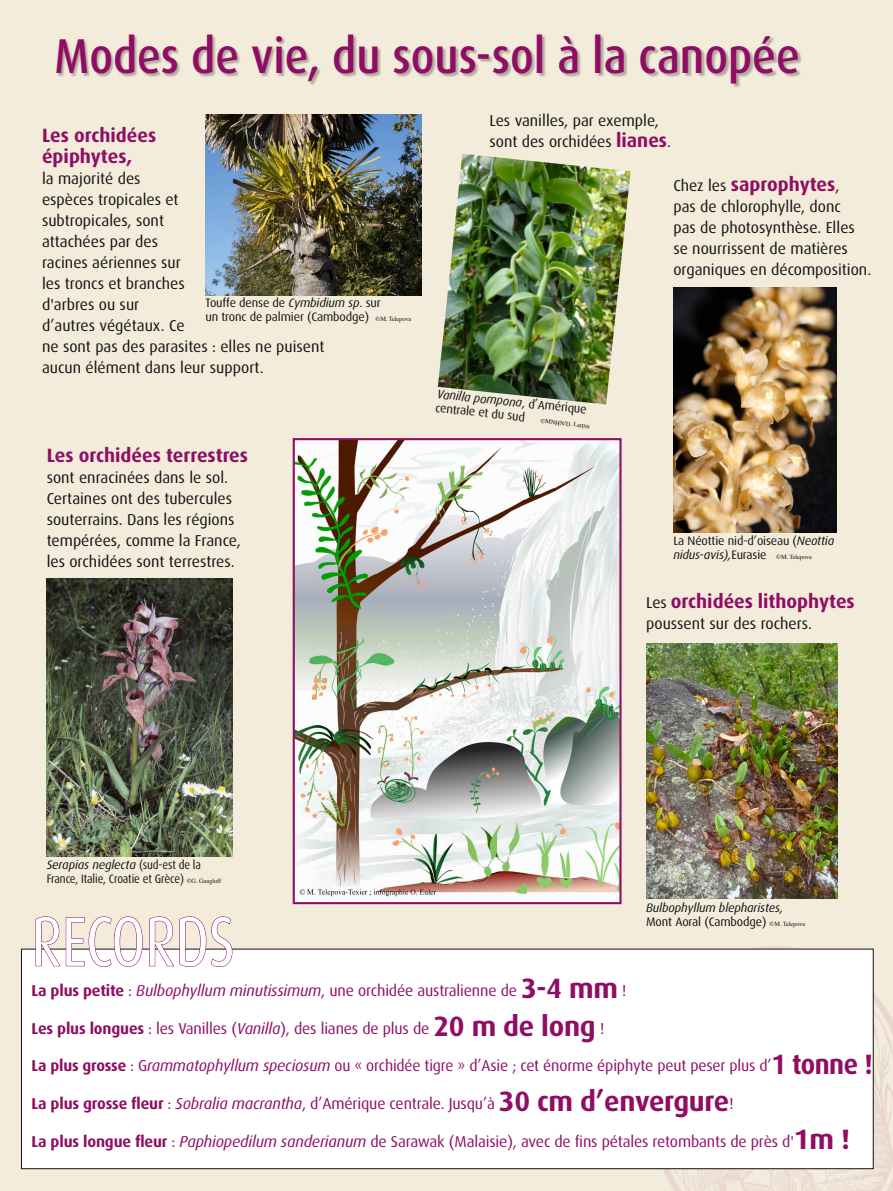
<style>
.page{position:relative;width:893px;height:1191px;background:#f3ecdb}
.page>*{position:absolute;margin:0;border:0;box-sizing:border-box;transform-origin:0 0}
.t1{font:70px "Dax";color:#fff;scale:.8 1}
.t2{font:500 49px "Dax";color:#8f0e64;scale:.9 1}
.t3{font:700 19.25px/21px "Dax";color:#8f0e64}
.t4{font:15.75px/21px "Dax";color:#121212}
.t5{font:15.75px "Dax";letter-spacing:-.01em;color:#8f0e64}
.t6{font:12.25px/14px "Dax";letter-spacing:-.01em;color:#121212}
.t7{font:12.25px/14px "Dax";letter-spacing:-.01em;color:#121212;scale:.9 1}
.t8{font:italic 12.25px/14px "Dax";letter-spacing:-.01em;color:#121212}
.t9{font:6.3px "Times";color:#121212}
.s1{font-style:italic}
.s2{font-family:"Times";font-size:6.3px}
.s3{font-weight:700;font-size:19.25px;color:#8f0e64}
.s4{font-weight:400;font-size:15.75px;color:#121212}
.s5{font-style:normal}
.s6{font-family:"Times";font-style:normal;font-size:6.3px}
.s7{font-weight:700}
.s8{font-weight:700;font-size:28px}
</style>
<div class="page">
<img style="left:635px;top:925px;width:258px;height:266px">
<div style="left:21px;top:949px;width:852px;height:219px;background:#fff"></div>
<img style="left:205px;top:114px;width:216px;height:181px">
<img style="left:438px;top:154px;width:193px;height:250px">
<img style="left:47px;top:578px;width:185px;height:279px">
<img style="left:673px;top:288px;width:164px;height:245px">
<img style="left:646px;top:643px;width:192px;height:255px">
<svg style="left:35px;top:916px;width:108px;height:51px"></svg>
<svg style="left:149px;top:916px;width:84px;height:51px"></svg>
<div style="left:57px;top:35px;width:745px;height:53px;background:#121212;opacity:.3"></div>
<img style="left:296px;top:441px;width:322px;height:457px">
<div style="left:293px;top:438px;width:328px;height:466px;border:2px solid #8f0e64"></div>
<h2 class="t2" style="left:55px;top:28px;width:829px">Modes de vie, du sous-sol à la canopée</h2>
<p class="t3" style="left:42px;top:125px;width:116px">Les orchidées épiphytes,</p>
<p class="t4" style="left:42px;top:168px;width:284px">la majorité des<br>espèces tropicales et<br>subtropicales, sont<br>attachées par des<br>racines aériennes sur<br>les troncs et branches<br>d'arbres ou sur<br>d’autres végétaux. Ce<br>ne sont pas des parasites : elles ne puisent aucun élément dans leur support.</p>
<p class="t6" style="left:205px;top:296px;width:207px">Touffe dense de <span class="s1">Cymbidium sp</span>. sur<br>un tronc de palmier (Cambodge) <span class="s2">©M. Telepova</span></p>
<p class="t3" style="left:47px;top:444px;width:203px">Les orchidées terrestres</p>
<p class="t4" style="left:47px;top:467px;width:196px">sont enracinées dans le sol.<br>Certaines ont des tubercules souterrains. Dans les régions tempérées, comme la France, les orchidées sont terrestres.</p>
<p class="t4" style="left:489px;top:110px;width:183px">Les vanilles, par exemple, sont des orchidées <span class="s3">lianes</span>.</p>
<p class="t6" style="left:438px;top:387px;width:152px;rotate:6deg"><span class="s1">Vanilla pompona</span>, d’Amérique centrale et du sud</p>
<p class="t9" style="left:541px;top:415px;width:51px;rotate:6deg">©MNHN/D. Larpin</p>
<p class="t3" style="left:673px;top:174px;width:168px"><span class="s4">Chez les</span> saprophytes<span class="s4">,</span></p>
<p class="t4" style="left:673px;top:197px;width:199px">pas de chlorophylle, donc<br>pas de photosynthèse. Elles se nourrissent de matières organiques en décomposition.</p>
<p class="t6" style="left:673px;top:534px;width:162px">La Néottie nid-d’oiseau (<span class="s1">Neottia nidus-avis),</span>Eurasie <span class="s2">©M. Telepova</span></p>
<p class="t3" style="left:646px;top:591px;width:210px"><span class="s4">Les</span> orchidées lithophytes</p>
<p class="t4" style="left:646px;top:613px;width:168px">poussent sur des rochers.</p>
<p class="t7" style="left:47px;top:857px;width:196px"><span class="s1">Serapias neglecta</span> (sud-est de la<br>France, Italie, Croatie et Grèce) <span class="s2">©G. Gangloff</span></p>
<h1 class="t1" style="left:32px;top:902px;width:256px">RECORDS</h1>
<p class="t8" style="left:646px;top:900px;width:161px">Bulbophyllum blepharistes,<br><span class="s5">Mont Aoral (Cambodge)</span> <span class="s6">©M. Telepova</span></p>
<p class="t5" style="left:32px;top:981px;width:596px"><span class="s7">La plus petite</span> : <span class="s1">Bulbophyllum minutissimum</span>, une orchidée australienne de <span class="s8">3-4 mm</span> !</p>
<p class="t5" style="left:32px;top:1019px;width:574px"><span class="s7">Les plus longues</span> : les Vanilles (<span class="s1">Vanilla</span>), des lianes de plus de <span class="s8">20 m de long</span> !</p>
<p class="t5" style="left:32px;top:1057px;width:843px"><span class="s7">La plus grosse</span> : G<span class="s1">rammatophyllum speciosum</span> ou « orchidée tigre » d’Asie ; cet énorme épiphyte peut peser plus d’<span class="s8">1 tonne !</span></p>
<p class="t5" style="left:32px;top:1095px;width:703px"><span class="s7">La plus grosse fleur</span> : <span class="s1">Sobralia macrantha</span>, d’Amérique centrale. Jusqu’à <span class="s8">30 cm d’envergure</span>!</p>
<p class="t5" style="left:32px;top:1132px;width:820px"><span class="s7">La plus longue fleur</span> : <span class="s1">Paphiopedilum sanderianum</span> de Sarawak (Malaisie), avec de fins pétales retombants de près d'<span class="s8">1m !</span></p>
</div>
